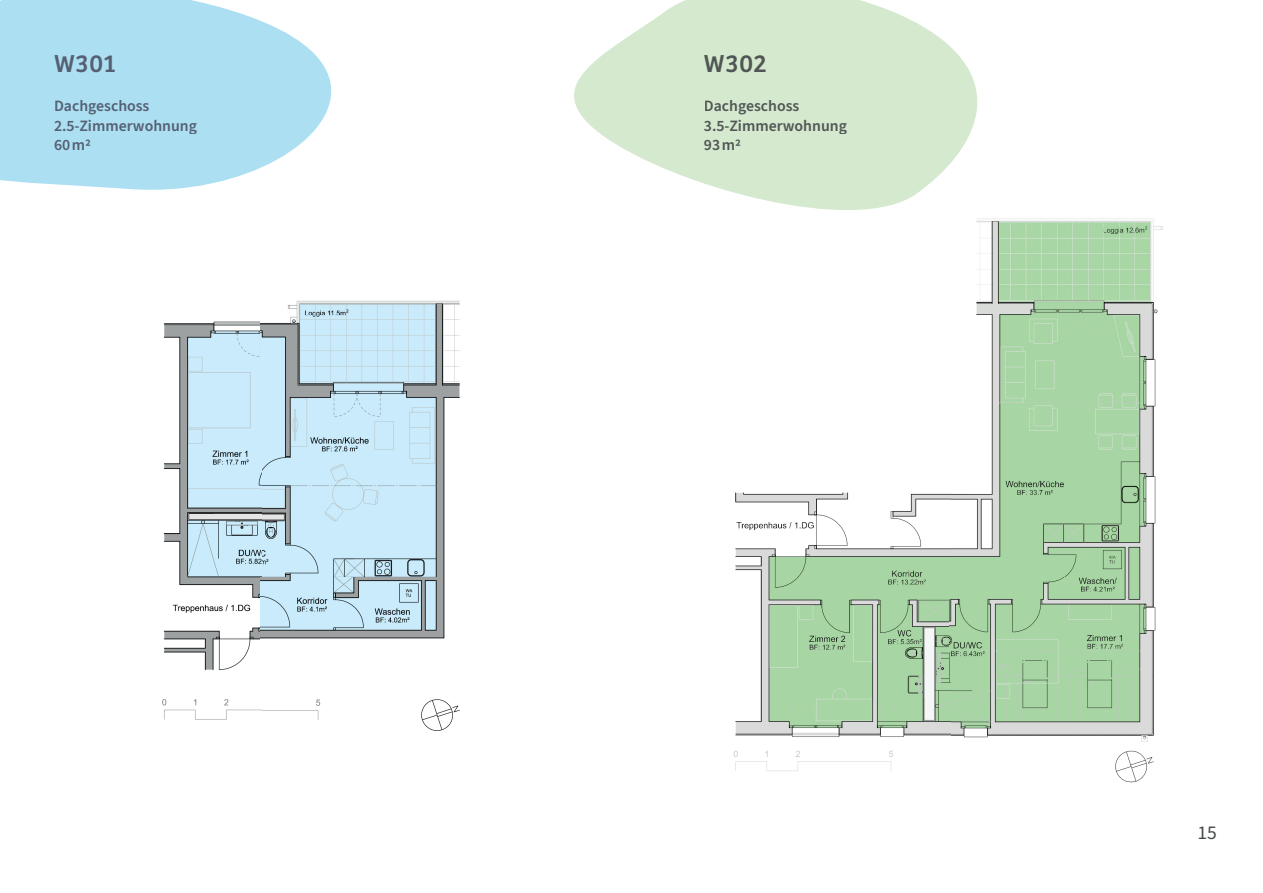
<style>
.page{position:relative;width:1263px;height:893px;background:#fff}
.page>*{position:absolute;margin:0;border:0;box-sizing:border-box;transform-origin:0 0}
.t1{font:25.5px "Bree";color:#566073}
.t2{font:25.5px "Bree";color:#515655}
.t3{font:19.5px "Source Sans Pro";color:#484b4c}
.t4{font:600 15.75px/19.4px "Source Sans Pro";color:#566073}
.t5{font:600 15.75px/19.4px "Source Sans Pro";color:#515655}
</style>
<div class="page">
<img style="left:950px;top:218px;width:213px;height:565px">
<img style="left:733px;top:492px;width:217px;height:279px">
<img style="left:261px;top:300px;width:199px;height:431px">
<img style="left:162px;top:321px;width:99px;height:399px">
<svg style="left:0;top:0;width:332px;height:190px;fill:#abdff1"></svg>
<svg style="left:574px;top:0;width:432px;height:237px;fill:#d4e9ce"></svg>
<div style="left:54px;top:55px;width:61px;height:18px;background:#abdff1"></div>
<div style="left:55px;top:100px;width:94px;height:15px;background:#abdff1"></div>
<div style="left:55px;top:119px;width:142px;height:15px;background:#abdff1"></div>
<div style="left:55px;top:140px;width:29px;height:10px;background:#abdff1"></div>
<svg style="left:86px;top:139px;width:4px;height:7px"></svg>
<div style="left:704px;top:55px;width:63px;height:18px;background:#d4e9ce"></div>
<div style="left:705px;top:100px;width:94px;height:15px;background:#d4e9ce"></div>
<div style="left:704px;top:119px;width:143px;height:15px;background:#d4e9ce"></div>
<div style="left:704px;top:140px;width:30px;height:10px;background:#d4e9ce"></div>
<svg style="left:736px;top:139px;width:4px;height:7px"></svg>
<h1 class="t1" style="left:54px;top:44px;width:63px">W301</h1>
<p class="t4" style="left:54px;top:97px;width:145px">Dachgeschoss<br>2.5-Zimmerwohnung<br>60 m2</p>
<h1 class="t2" style="left:704px;top:44px;width:64px">W302</h1>
<p class="t5" style="left:704px;top:97px;width:145px">Dachgeschoss<br>3.5-Zimmerwohnung<br>93 m2</p>
<p class="t3" style="left:1197px;top:819px;width:21px">15</p>
</div>
